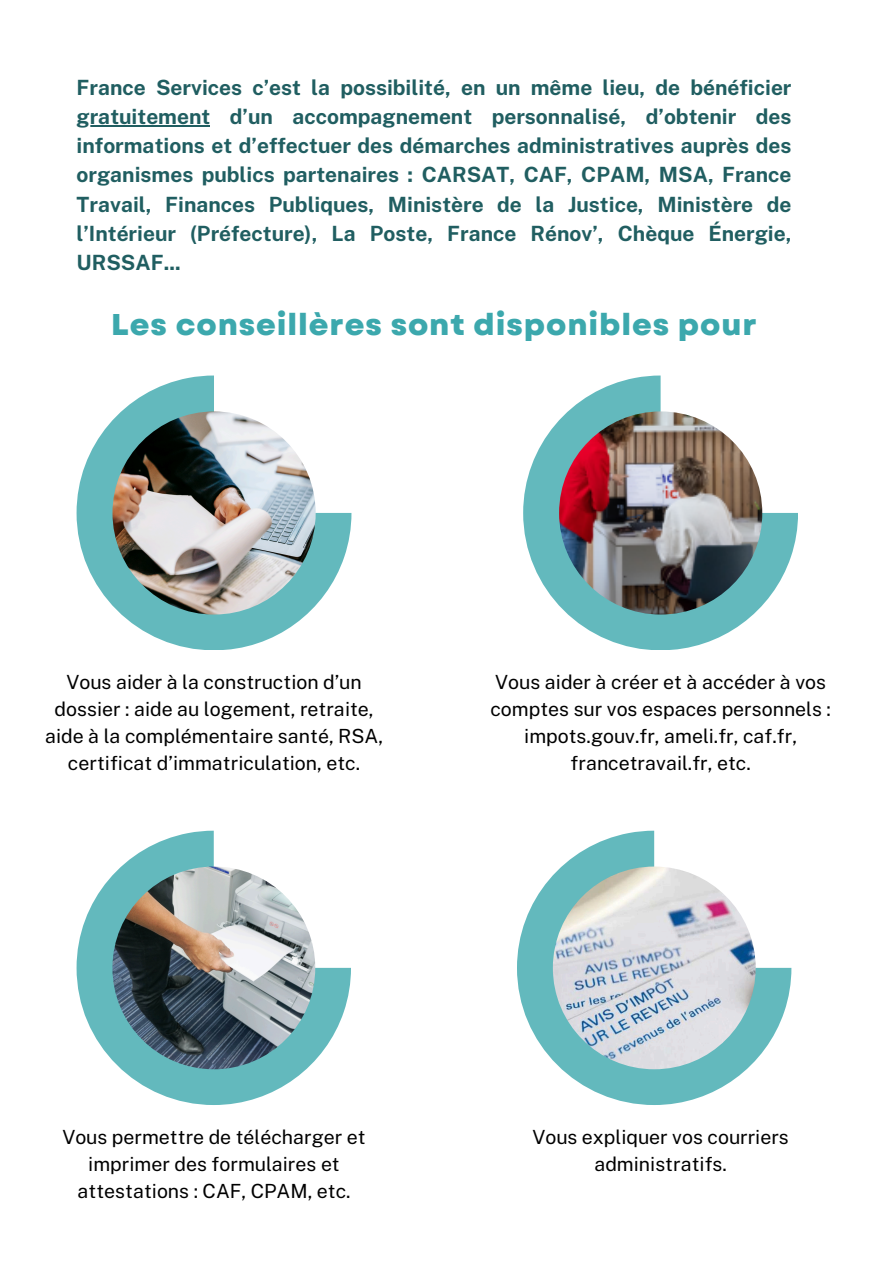
<style>
.page{position:relative;width:894px;height:1264px;background:#fff}
.page>*{position:absolute;margin:0;border:0;box-sizing:border-box;transform-origin:0 0}
.t1{font:800 30px "Garet";letter-spacing:.03em;color:#3ca8ad}
.t2{font:700 21px/29.2px "Public Sans";color:#205e61;text-align:justify}
.t3{font:19.5px/27px "Public Sans";color:#000;text-align:center}
</style>
<div class="page">
<hr style="left:77px;top:125px;width:133px;height:1px;background:#205e61">
<svg style="left:77px;top:375px;width:274px;height:275px"></svg>
<img style="left:112px;top:411px;width:203px;height:203px;border-radius:50%">
<svg style="left:523px;top:375px;width:274px;height:275px"></svg>
<img style="left:559px;top:411px;width:203px;height:203px;border-radius:50%">
<svg style="left:77px;top:830px;width:274px;height:274px"></svg>
<img style="left:112px;top:866px;width:203px;height:203px;border-radius:50%">
<svg style="left:517px;top:830px;width:274px;height:274px"></svg>
<img style="left:552px;top:866px;width:203px;height:203px;border-radius:50%">
<h1 class="t2" style="left:77px;top:72px;width:716px">France Services c’est la possibilité, en un même lieu, de bénéficier</h1>
<p class="t2" style="left:77px;top:102px;width:716px">gratuitement d’un accompagnement personnalisé, d’obtenir des informations et d’effectuer des démarches administratives auprès des organismes publics partenaires : CARSAT, CAF, CPAM, MSA, France Travail, Finances Publiques, Ministère de la Justice, Ministère de l’Intérieur (Préfecture), La Poste, France Rénov’, Chèque Énergie, URSSAF...</p>
<h2 class="t1" style="left:111px;top:302px;width:646px">Les conseillères sont disponibles pour</h2>
<p class="t3" style="left:45px;top:668px;width:339px">Vous aider à la construction d’un dossier : aide au logement, retraite, aide à la complémentaire santé, RSA, certificat d’immatriculation, etc.</p>
<p class="t3" style="left:490px;top:668px;width:342px">Vous aider à créer et à accéder à vos comptes sur vos espaces personnels : impots.gouv.fr, ameli.fr, caf.fr, francetravail.fr, etc.</p>
<p class="t3" style="left:62px;top:1123px;width:305px">Vous permettre de télécharger et imprimer des formulaires et attestations : CAF, CPAM, etc.</p>
<p class="t3" style="left:532px;top:1123px;width:258px">Vous expliquer vos courriers administratifs.</p>
</div>
